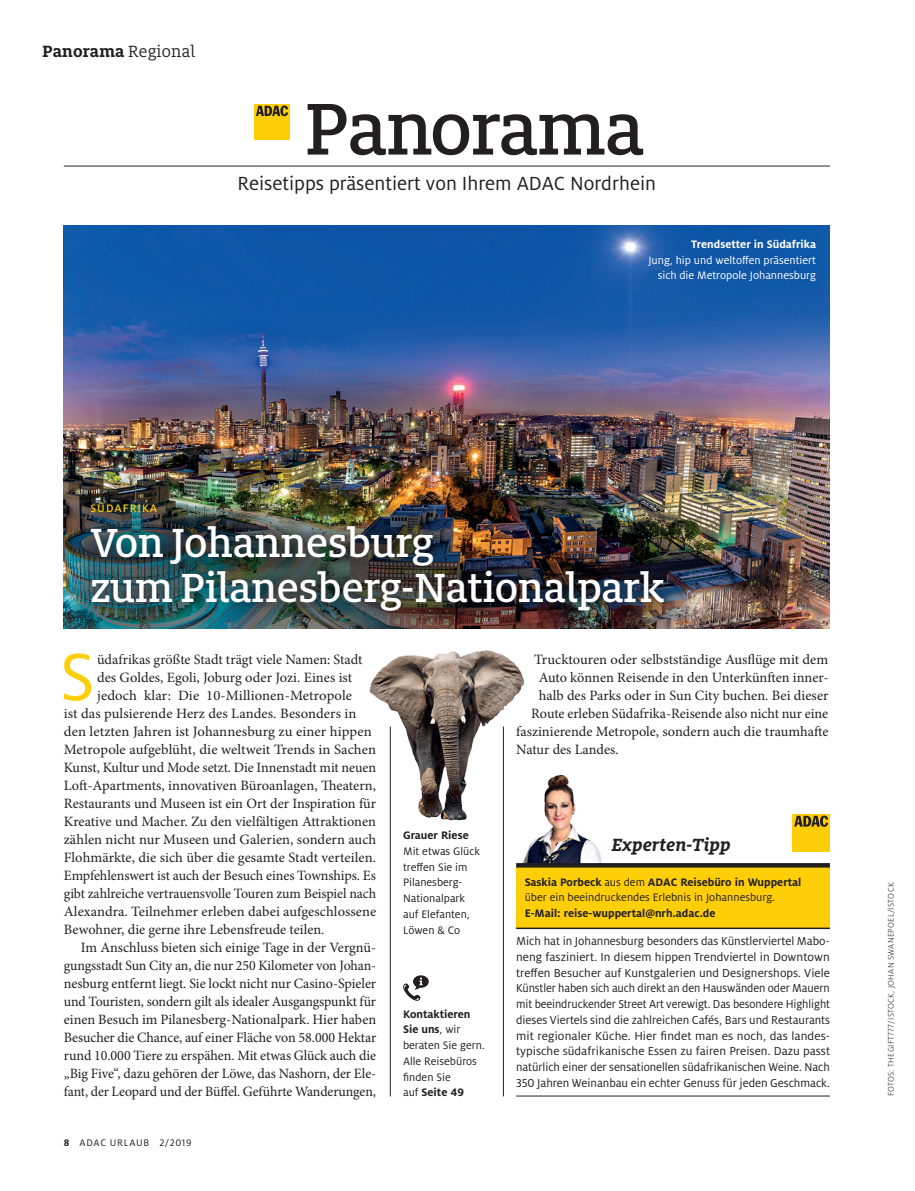
<style>
.page{position:relative;width:915px;height:1191px;background:#fff}
.page>*{position:absolute;margin:0;border:0;box-sizing:border-box;transform-origin:0 0}
.t1{font:500 81px "Milo Slab ADAC";letter-spacing:-.02em;color:#231f20}
.t2{font:74.25px "Milo ADAC";color:#fece08}
.t3{font:500 45px/45px "Milo Slab ADAC";letter-spacing:-.01em;color:#fff}
.t4{font:21px "Milo ADAC";color:#231f20}
.t5{font:italic 700 19.5px "Milo Slab ADAC";letter-spacing:.005em;color:#231f20}
.t6{font:700 18px "Milo Slab ADAC";letter-spacing:.01em;color:#231f20}
.t7{font:14.25px "Minion Pro";color:#231f20}
.t8{font:12.75px/15.8px "Milo ADAC";letter-spacing:-.005em;color:#231f20;text-align:justify}
.t9{font:12px/15.8px "Milo ADAC";color:#231f20}
.t10{font:12px/15.8px "Milo ADAC";color:#fff;text-align:right}
.t11{font:700 12px "Milo ADAC";color:#231f20}
.t12{font:700 12px "Milo ADAC";color:#fff}
.t13{font:500 12px "Milo ADAC";letter-spacing:.085em;color:#fece08}
.t14{font:10.5px "Milo ADAC";letter-spacing:.06em;color:#231f20}
.t15{font:300 9px "Milo ADAC";letter-spacing:.03em;color:#231f20}
.s1{font-weight:400}
.s2{font-weight:700}
</style>
<div class="page">
<img style="left:369px;top:650px;width:156px;height:173px">
<img style="left:64px;top:225px;width:765px;height:403px">
<hr style="left:390px;top:726px;width:1px;height:370px;background:#231f20">
<hr style="left:503px;top:726px;width:1px;height:370px;background:#231f20">
<img style="left:513px;top:769px;width:89px;height:94px">
<hr style="left:516px;top:1095px;width:313px;height:1px;background:#231f20">
<div style="left:792px;top:814px;width:37px;height:37px;background:#fece08"></div>
<svg style="left:794px;top:815px;width:33px;height:11px"></svg>
<div style="left:516px;top:867px;width:313px;height:60px;background:#fece08"></div>
<svg style="left:516px;top:863px;width:313px;height:4px"></svg>
<hr style="left:516px;top:927px;width:313px;height:2px;background:#231f20">
<svg style="left:403px;top:975px;width:25px;height:26px"></svg>
<div style="left:79px;top:490px;width:598px;height:134px;background:#231f20;opacity:.75"></div>
<hr style="left:64px;top:166px;width:765px;height:1px;background:#231f20">
<div style="left:254px;top:104px;width:35px;height:35px;background:#fece08"></div>
<svg style="left:256px;top:106px;width:32px;height:10px"></svg>
<p class="t6" style="left:43px;top:39px;width:154px">Panorama <span class="s1">Regional</span></p>
<h1 class="t1" style="left:305px;top:79px;width:341px">Panorama</h1>
<h3 class="t4" style="left:237px;top:171px;width:420px">Reisetipps präsentiert von Ihrem ADAC Nordrhein</h3>
<p class="t12" style="left:691px;top:237px;width:126px">Trendsetter in Südafrika</p>
<p class="t10" style="left:648px;top:252px;width:169px">Jung, hip und weltoffen präsentiert sich die Metropole Johannesburg</p>
<p class="t13" style="left:90px;top:501px;width:68px">SÜDAFRIKA</p>
<h3 class="t3" style="left:90px;top:518px;width:575px">Von Johannesburg<br>zum Pilanesberg-Nationalpark</h3>
<h2 class="t2" style="left:60px;top:636px;width:37px">S</h2>
<p class="t7" style="left:97px;top:650px;width:267px">üdafrikas größte Stadt trägt viele Namen: Stadt</p>
<p class="t7" style="left:97px;top:668px;width:256px">des Goldes, Egoli, Joburg oder Jozi. Eines ist</p>
<p class="t7" style="left:97px;top:686px;width:256px">jedoch klar: Die 10-Millionen-Metropole</p>
<p class="t7" style="left:64px;top:704px;width:294px">ist das pulsierende Herz des Landes. Besonders in</p>
<p class="t7" style="left:64px;top:722px;width:309px">den letzten Jahren ist Johannesburg zu einer hippen</p>
<p class="t7" style="left:64px;top:740px;width:314px">Metropole aufgeblüht, die weltweit Trends in Sachen</p>
<p class="t7" style="left:64px;top:758px;width:314px">Kunst, Kultur und Mode setzt. Die Innenstadt mit neuen</p>
<p class="t7" style="left:64px;top:776px;width:314px">Loft-Apartments, innovativen Büroanlagen, Theatern,</p>
<p class="t7" style="left:64px;top:794px;width:314px">Restaurants und Museen ist ein Ort der Inspiration für</p>
<p class="t7" style="left:64px;top:812px;width:314px">Kreative und Macher. Zu den vielfältigen Attraktionen</p>
<p class="t7" style="left:64px;top:830px;width:314px">zählen nicht nur Museen und Galerien, sondern auch</p>
<p class="t7" style="left:64px;top:848px;width:313px">Flohmärkte, die sich über die gesamte Stadt verteilen.</p>
<p class="t7" style="left:64px;top:866px;width:313px">Empfehlenswert ist auch der Besuch eines Townships. Es</p>
<p class="t7" style="left:64px;top:884px;width:314px">gibt zahlreiche vertrauensvolle Touren zum Beispiel nach</p>
<p class="t7" style="left:64px;top:902px;width:314px">Alexandra. Teilnehmer erleben dabei aufgeschlossene</p>
<p class="t7" style="left:64px;top:920px;width:262px">Bewohner, die gerne ihre Lebensfreude teilen.</p>
<p class="t7" style="left:81px;top:938px;width:297px">Im Anschluss bieten sich einige Tage in der Vergnü-</p>
<p class="t7" style="left:64px;top:956px;width:314px">gungsstadt Sun City an, die nur 250 Kilometer von Johan-</p>
<p class="t7" style="left:64px;top:974px;width:314px">nesburg entfernt liegt. Sie lockt nicht nur Casino-Spieler</p>
<p class="t7" style="left:64px;top:992px;width:314px">und Touristen, sondern gilt als idealer Ausgangspunkt für</p>
<p class="t7" style="left:64px;top:1010px;width:314px">einen Besuch im Pilanesberg-Nationalpark. Hier haben</p>
<p class="t7" style="left:64px;top:1028px;width:314px">Besucher die Chance, auf einer Fläche von 58.000 Hektar</p>
<p class="t7" style="left:64px;top:1046px;width:314px">rund 10.000 Tiere zu erspähen. Mit etwas Glück auch die</p>
<p class="t7" style="left:64px;top:1064px;width:314px">„Big Five“, dazu gehören der Löwe, das Nashorn, der Ele-</p>
<p class="t7" style="left:64px;top:1082px;width:313px">fant, der Leopard und der Büffel. Geführte Wanderungen,</p>
<p class="t14" style="left:64px;top:1137px;width:129px"><span class="s2">8</span> ADAC URLAUB 2/2019</p>
<p class="t11" style="left:403px;top:828px;width:67px">Grauer Riese</p>
<p class="t9" style="left:403px;top:843px;width:78px">Mit etwas Glück treffen Sie im<br>Pilanesberg-<br>Nationalpark auf Elefanten,<br>Löwen &amp; Co</p>
<p class="t9" style="left:403px;top:1006px;width:83px"><span class="s2">Kontaktieren<br>Sie uns</span>, wir beraten Sie gern.<br>Alle Reisebüros finden Sie<br>auf <span class="s2">Seite 49</span></p>
<p class="t7" style="left:534px;top:650px;width:295px">Trucktouren oder selbstständige Ausflüge mit dem</p>
<p class="t7" style="left:538px;top:668px;width:291px">Auto können Reisende in den Unterkünften inner-</p>
<p class="t7" style="left:538px;top:686px;width:291px">halb des Parks oder in Sun City buchen. Bei dieser</p>
<p class="t7" style="left:531px;top:704px;width:298px">Route erleben Südafrika-Reisende also nicht nur eine</p>
<p class="t7" style="left:516px;top:722px;width:314px">faszinierende Metropole, sondern auch die traumhafte</p>
<p class="t7" style="left:516px;top:740px;width:104px">Natur des Landes.</p>
<h3 class="t5" style="left:611px;top:832px;width:120px">Experten-Tipp</h3>
<p class="t9" style="left:524px;top:874px;width:278px"><span class="s2">Saskia Porbeck</span> aus dem <span class="s2">ADAC Reisebüro in Wuppertal </span>über ein beeindruckendes Erlebnis in Johannesburg.</p>
<p class="t11" style="left:524px;top:906px;width:192px">E-Mail: reise-wuppertal@nrh.adac.de</p>
<p class="t8" style="left:516px;top:933px;width:315px">Mich hat in Johannesburg besonders das Künstlerviertel Mabo&shy;neng fasziniert. In diesem hippen Trendviertel in Downtown treffen Besucher auf Kunstgalerien und Designershops. Viele Künstler haben sich auch direkt an den Hauswänden oder Mauern mit beeindruckender Street Art verewigt. Das besondere Highlight dieses Viertels sind die zahlreichen Cafés, Bars und Restaurants mit regionaler Küche. Hier findet man es noch, das landes&shy;typische südafrikanische Essen zu fairen Preisen. Dazu passt natürlich einer der sensationellen südafrikanischen Weine. Nach 350 Jahren Weinanbau ein echter Genuss für jeden Geschmack.</p>
<p class="t15" style="left:885px;top:1096px;width:215px;rotate:-90deg">FOTOS: THEGIFT777/ISTOCK, JOHAN SWANEPOEL/ISTOCK</p>
</div>
